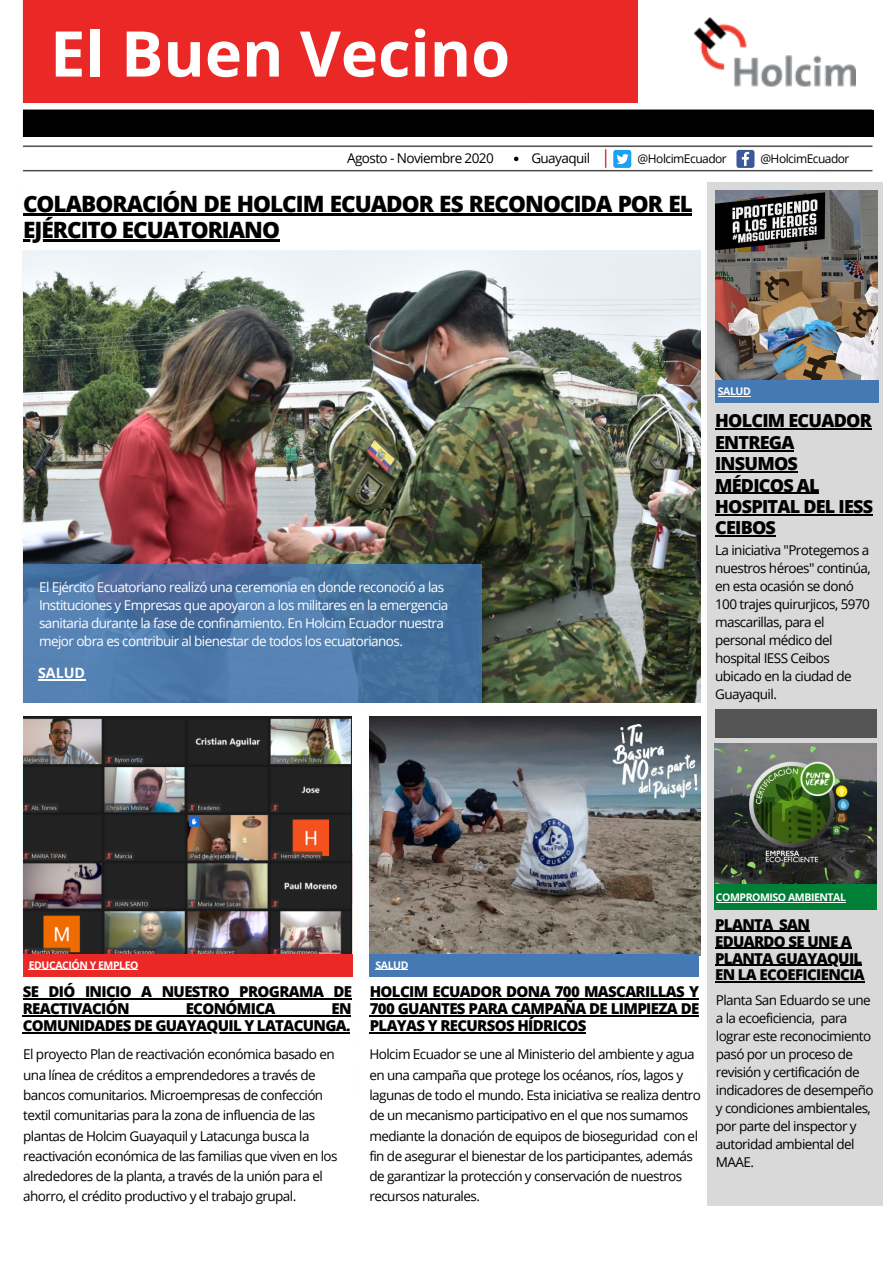
<style>
.page{position:relative;width:894px;height:1264px;background:#fff}
.page>*{position:absolute;margin:0;border:0;box-sizing:border-box;transform-origin:0 0}
.t1{font:700 63px "Open Sans";color:#fff}
.t2{font:800 22.5px/26px "Open Sans";letter-spacing:-.04em;color:#000}
.t3{font:800 18px/21.5px "Open Sans";letter-spacing:-.04em;color:#000}
.t4{font:800 15px/17px "Open Sans";letter-spacing:-.04em;color:#000}
.t5{font:700 14.25px "Open Sans";color:#fff}
.t6{font:13.5px/18px "Open Sans";letter-spacing:-.045em;color:#000}
.t7{font:13.5px/18px "Open Sans";letter-spacing:-.045em;color:#fff}
.t8{font:12px "Open Sans";letter-spacing:-.045em;color:#000}
.t9{font:700 10.5px "Open Sans";letter-spacing:-.04em;color:#fff}
</style>
<div class="page">
<img style="left:22px;top:0;width:861px;height:1097px">
<div style="left:600px;top:12px;width:282px;height:73px;background:#fff"></div>
<div style="left:23px;top:0;width:614px;height:103px;background:#ea2826"></div>
<div style="left:23px;top:110px;width:850px;height:27px;background:#000"></div>
<div style="left:296px;top:148px;width:304px;height:21px;background:#fff"></div>
<div style="left:622px;top:148px;width:271px;height:21px;background:#fff"></div>
<svg style="left:613px;top:150px;width:18px;height:18px"></svg>
<svg style="left:736px;top:150px;width:18px;height:18px"></svg>
<div style="left:23px;top:183px;width:677px;height:68px;background:#fff"></div>
<img style="left:23px;top:251px;width:677px;height:451px">
<svg style="left:23px;top:564px;width:458px;height:138px"></svg>
<div style="left:11px;top:960px;width:342px;height:303px;background:#fff"></div>
<div style="left:369px;top:957px;width:332px;height:306px;background:#fff"></div>
<div style="left:707px;top:182px;width:175px;height:1024px;background:#d9d9d9"></div>
<div style="left:715px;top:709px;width:161px;height:28px;background:#545454"></div>
<img style="left:714px;top:743px;width:162px;height:141px">
<img style="left:694px;top:17px;width:161px;height:76px">
<img style="left:23px;top:716px;width:329px;height:237px">
<img style="left:369px;top:716px;width:331px;height:239px">
<img style="left:715px;top:190px;width:161px;height:190px">
<hr style="left:23px;top:213px;width:668px;height:3px;background:#000">
<hr style="left:23px;top:239px;width:256px;height:2px;background:#000">
<svg style="left:514px;top:157px;width:4px;height:4px"></svg>
<hr style="left:38px;top:679px;width:47px;height:1px;background:#fff">
<hr style="left:23px;top:998px;width:328px;height:1px;background:#000">
<hr style="left:23px;top:1015px;width:328px;height:1px;background:#000">
<hr style="left:23px;top:1032px;width:327px;height:1px;background:#000">
<hr style="left:369px;top:998px;width:329px;height:1px;background:#000">
<hr style="left:369px;top:1015px;width:329px;height:1px;background:#000">
<hr style="left:369px;top:1032px;width:216px;height:1px;background:#000">
<hr style="left:715px;top:428px;width:155px;height:1px;background:#000">
<hr style="left:715px;top:450px;width:78px;height:1px;background:#000">
<hr style="left:715px;top:471px;width:82px;height:1px;background:#000">
<hr style="left:715px;top:493px;width:103px;height:1px;background:#000">
<hr style="left:715px;top:514px;width:157px;height:1px;background:#000">
<hr style="left:715px;top:535px;width:60px;height:1px;background:#000">
<hr style="left:715px;top:930px;width:57px;height:2px;background:#000">
<svg style="left:772px;top:930px;width:7px;height:2px"></svg>
<hr style="left:779px;top:930px;width:30px;height:2px;background:#000">
<hr style="left:715px;top:947px;width:135px;height:1px;background:#000">
<hr style="left:715px;top:964px;width:146px;height:1px;background:#000">
<hr style="left:715px;top:981px;width:149px;height:1px;background:#000">
<div style="left:715px;top:380px;width:162px;height:22px;background:#4479b3"></div>
<hr style="left:717px;top:396px;width:33px;height:1px;background:#fff">
<div style="left:369px;top:953px;width:330px;height:23px;background:#4479b3"></div>
<svg style="left:375px;top:969px;width:33px;height:1px"></svg>
<div style="left:23px;top:953px;width:329px;height:23px;background:#ea2826"></div>
<hr style="left:29px;top:969px;width:109px;height:1px;background:#fff">
<div style="left:714px;top:884px;width:162px;height:26px;background:#008037"></div>
<hr style="left:715px;top:901px;width:130px;height:1px;background:#fff">
<h1 class="t1" style="left:50px;top:9px;width:461px">El Buen Vecino</h1>
<p class="t6" style="left:347px;top:149px;width:148px">Agosto - Noviembre 2020</p>
<p class="t6" style="left:531px;top:149px;width:60px">Guayaquil</p>
<p class="t8" style="left:637px;top:150px;width:91px">@HolcimEcuador</p>
<p class="t8" style="left:760px;top:150px;width:91px">@HolcimEcuador</p>
<h2 class="t2" style="left:23px;top:190px;width:671px">COLABORACIÓN DE HOLCIM ECUADOR ES RECONOCIDA POR EL<br>EJÉRCITO ECUATORIANO</h2>
<p class="t7" style="left:39px;top:578px;width:411px">El Ejército Ecuatoriano realizó una ceremonia en donde reconoció a las Instituciones y Empresas que apoyaron a los militares en la emergencia sanitaria durante la fase de confinamiento. En Holcim Ecuador nuestra mejor obra es contribuir al bienestar de todos los ecuatorianos.</p>
<p class="t5" style="left:38px;top:663px;width:49px">SALUD</p>
<p class="t9" style="left:717px;top:384px;width:34px">SALUD</p>
<h3 class="t3" style="left:715px;top:409px;width:159px">HOLCIM ECUADOR<br>ENTREGA<br>INSUMOS<br>MÉDICOS AL<br>HOSPITAL DEL IESS<br>CEIBOS</h3>
<p class="t6" style="left:715px;top:540px;width:157px">La iniciativa "Protegemos a nuestros héroes" continúa, en esta ocasión se donó<br>100 trajes quirurjicos, 5970 mascarillas, para el personal médico del hospital IESS Ceibos ubicado en la ciudad de<br>Guayaquil.</p>
<p class="t9" style="left:29px;top:957px;width:111px">EDUCACIÓN Y EMPLEO</p>
<p class="t9" style="left:375px;top:957px;width:34px">SALUD</p>
<p class="t4" style="left:23px;top:983px;width:331px">SE DIÓ INICIO A NUESTRO PROGRAMA DE<br>REACTIVACIÓN</p>
<p class="t4" style="left:186px;top:999px;width:91px">ECONÓMICA</p>
<p class="t4" style="left:23px;top:999px;width:330px;text-align:right">EN<br>COMUNIDADES DE GUAYAQUIL Y LATACUNGA.</p>
<p class="t6" style="left:23px;top:1044px;width:316px;line-height:20.2px">El proyecto Plan de reactivación económica basado en una línea de créditos a emprendedores a través de bancos comunitarios. Microempresas de confección textil comunitarias para la zona de influencia de las plantas de Holcim Guayaquil y Latacunga busca la reactivación económica de las familias que viven en los alrededores de la planta, a través de la unión para el ahorro, el crédito productivo y el trabajo grupal.</p>
<p class="t4" style="left:369px;top:983px;width:331px;text-align:justify">HOLCIM ECUADOR DONA 700 MASCARILLAS Y 700 GUANTES PARA CAMPAÑA DE LIMPIEZA DE PLAYAS Y RECURSOS HÍDRICOS</p>
<p class="t6" style="left:369px;top:1044px;width:333px;line-height:20.2px">Holcim Ecuador se une al Ministerio del ambiente y agua en una campaña que protege los océanos, ríos, lagos y lagunas de todo el mundo. Esta iniciativa se realiza dentro de un mecanismo participativo en el que nos sumamos mediante la donación de equipos de bioseguridad con el fin de asegurar el bienestar de los participantes, además de garantizar la protección y conservación de nuestros recursos naturales.</p>
<p class="t9" style="left:715px;top:889px;width:131px">COMPROMISO AMBIENTAL</p>
<p class="t4" style="left:715px;top:915px;width:151px">PLANTA SAN<br>EDUARDO SE UNE A<br>PLANTA GUAYAQUIL<br>EN LA ECOEFICIENCIA</p>
<p class="t6" style="left:715px;top:990px;width:159px">Planta San Eduardo se une a la ecoeficiencia, para lograr este reconocimiento pasó por un proceso de revisión y certificación de indicadores de desempeño y condiciones ambientales, por parte del inspector y autoridad ambiental del<br>MAAE.</p>
</div>
